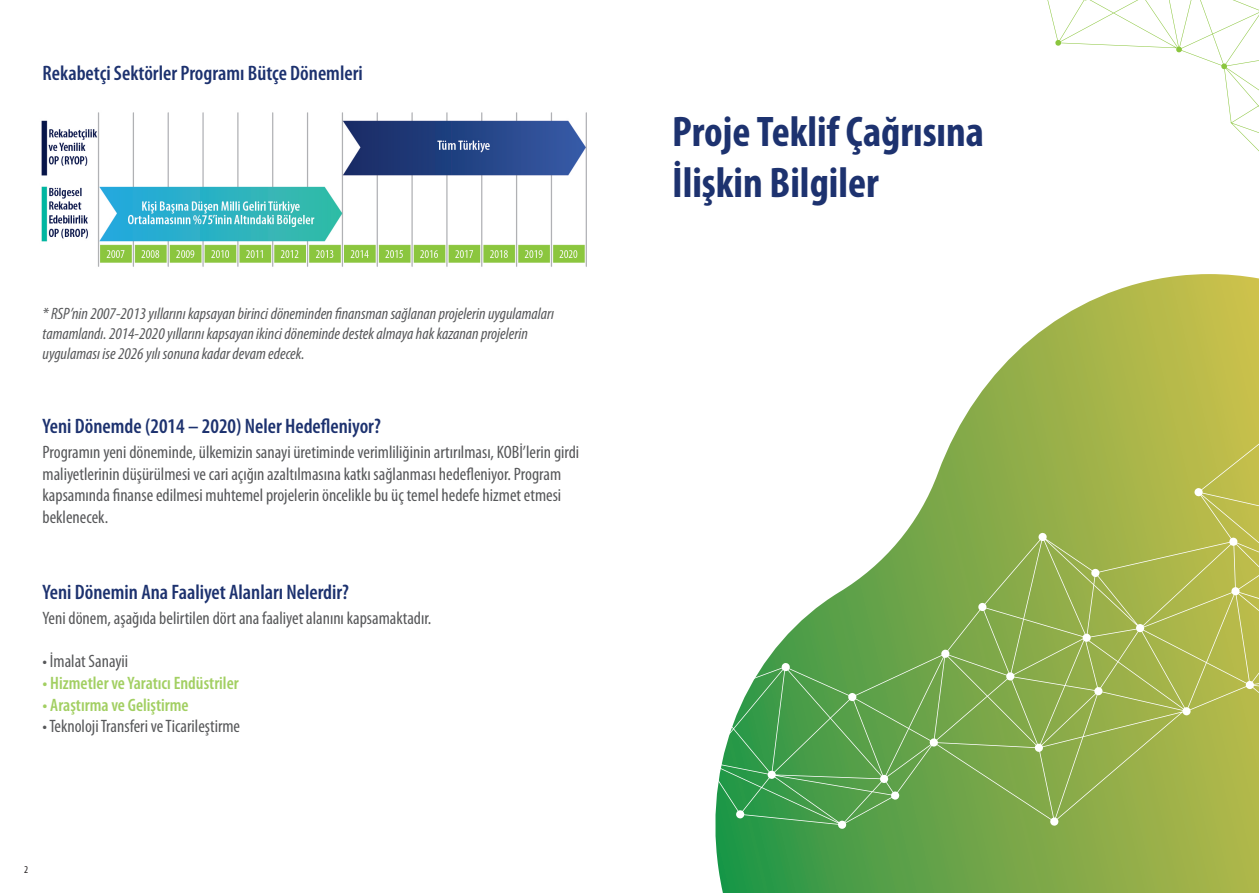
<style>
.page{position:relative;width:1259px;height:893px;background:#fff}
.page>*{position:absolute;margin:0;border:0;box-sizing:border-box;transform-origin:0 0}
.t1{font:700 condensed 43.05px "Myriad Pro";color:#1d326f}
.t2{font:600 condensed 21px "Myriad Pro";color:#1d326f}
.t3{font:condensed 18px/21.6px "Myriad Pro";color:#57585a}
.t4{font:600 condensed 18px "Myriad Pro";color:#a2cf62}
.t5{font:italic condensed 16.5px/19.8px "Myriad Pro";color:#57585a}
.t6{font:condensed 10.5px "Myriad Pro";color:#231f20}
</style>
<div class="page">
<svg style="left:1047px;top:0;width:212px;height:152px"></svg>
<svg style="left:715px;top:829px;width:544px;height:64px;background:#6ea64b"></svg>
<svg style="left:715px;top:274px;width:544px;height:555px"></svg>
<img style="left:41px;top:112px;width:546px;height:155px">
<p class="t2" style="left:43px;top:60px;width:322px">Rekabetçi Sektörler Programı Bütçe Dönemleri</p>
<p class="t5" style="left:43px;top:303px;width:513px">* RSP’nin 2007-2013 yıllarını kapsayan birinci döneminden finansman sağlanan projelerin uygulamaları tamamlandı. 2014-2020 yıllarını kapsayan ikinci döneminde destek almaya hak kazanan projelerin uygulaması ise 2026 yılı sonuna kadar devam edecek.</p>
<p class="t2" style="left:43px;top:413px;width:340px">Yeni Dönemde (2014 – 2020) Neler Hedefleniyor?</p>
<p class="t3" style="left:43px;top:441px;width:538px">Programın yeni döneminde, ülkemizin sanayi üretiminde verimliliğinin artırılması, KOBİ’lerin girdi maliyetlerinin düşürülmesi ve cari açığın azaltılmasına katkı sağlanması hedefleniyor. Program kapsamında finanse edilmesi muhtemel projelerin öncelikle bu üç temel hedefe hizmet etmesi beklenecek.</p>
<p class="t2" style="left:43px;top:579px;width:308px">Yeni Dönemin Ana Faaliyet Alanları Nelerdir?</p>
<p class="t3" style="left:43px;top:607px;width:390px">Yeni dönem, aşağıda belirtilen dört ana faaliyet alanını kapsamaktadır.</p>
<p class="t3" style="left:43px;top:650px;width:87px">• İmalat Sanayii</p>
<p class="t4" style="left:43px;top:672px;width:198px">• Hizmetler ve Yaratıcı Endüstriler</p>
<p class="t4" style="left:43px;top:693px;width:148px">• Araştırma ve Geliştirme</p>
<p class="t3" style="left:43px;top:715px;width:199px">• Teknoloji Transferi ve Ticarileştirme</p>
<p class="t6" style="left:24px;top:863px;width:6px">2</p>
<p class="t1" style="left:672px;top:104px;width:313px">Proje Teklif Çağrısına</p>
<p class="t1" style="left:672px;top:156px;width:208px">İlişkin Bilgiler</p>
</div>
